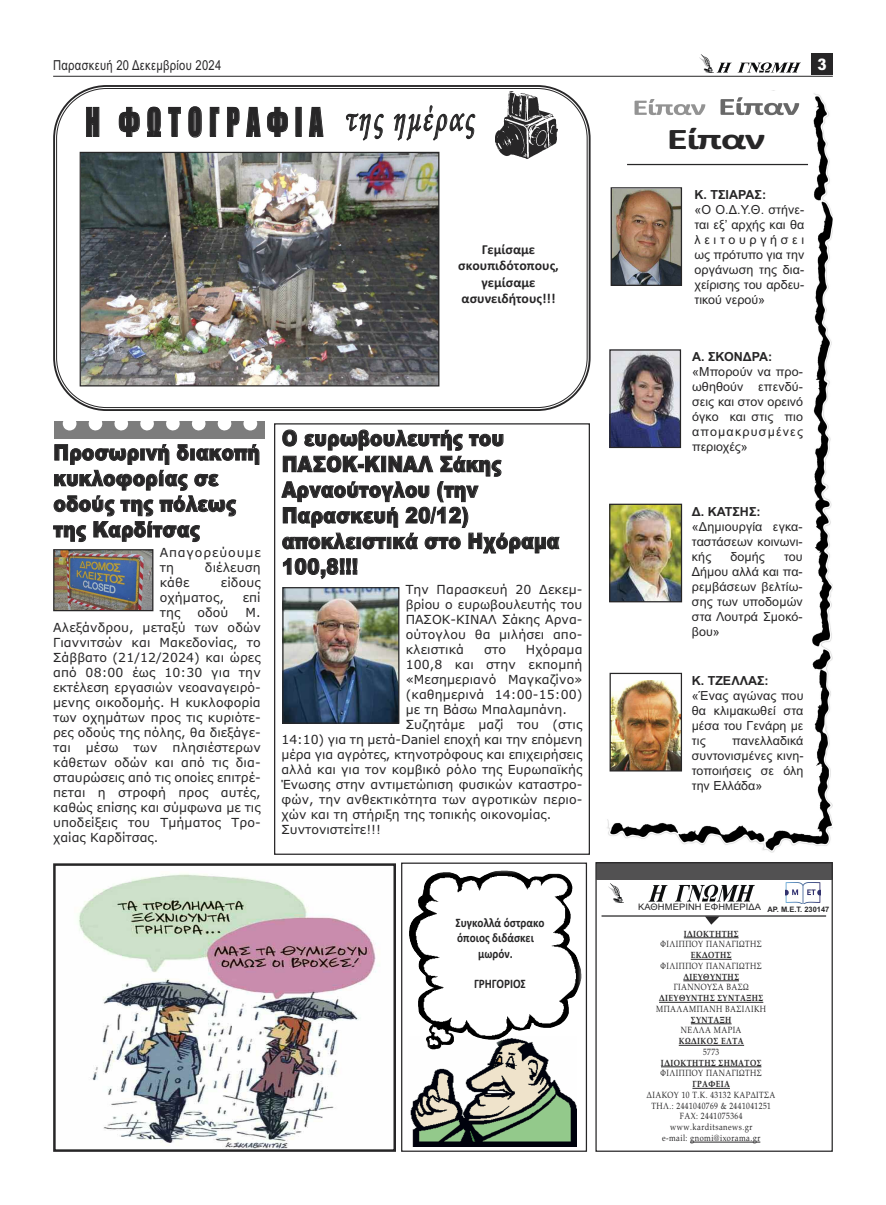
<style>
.page{position:relative;width:886px;height:1205px;background:#fff}
.page>*{position:absolute;margin:0;border:0;box-sizing:border-box;transform-origin:0 0}
.t1{font:36.5px "Impact";letter-spacing:.27em;color:#272627;scale:.72 1}
.t2{font:700 30px "Calibri";letter-spacing:-.04em;color:#272627;scale:1.45 1}
.t3{font:900 21.5px/25.6px "Arial";letter-spacing:.01em;color:#272627;scale:.87 1}
.t4{font:900 15.75px "Arial";color:#fff;scale:.87 1}
.t5{font:700 13.75px/16.5px "Calibri";color:#272627;text-align:center}
.t6{font:13.75px "Arial";letter-spacing:.025em;color:#272627;scale:.81 1}
.t7{font:700 13px "Calibri";color:#272627;scale:.87 1}
.t8{font:12.5px/15px "Verdana";color:#272627;text-align:justify}
.t9{font:12.5px/15px "Arial";letter-spacing:.01em;color:#272627}
.t10{font:12.5px/15px "Verdana";letter-spacing:.07em;color:#272627}
.t11{font:9px/10.8px "Book Antiqua";letter-spacing:.06em;color:#272627;text-align:center;scale:.83 1}
.t12{font:9px "Arial";letter-spacing:.01em;color:#272627;scale:1.04 1}
.t13{font:700 7.5px "Arial";color:#272627}
.s1{font-weight:700}
</style>
<div class="page">
<div style="left:595px;top:862px;width:238px;height:290px;border:1px solid #272627"></div>
<svg style="left:596px;top:862px;width:237px;height:18px;background:#4e4d4e"></svg>
<img style="left:648px;top:884px;width:106px;height:18px">
<img style="left:608px;top:883px;width:15px;height:19px">
<hr style="left:684px;top:937px;width:54px;height:1px;background:#272627">
<hr style="left:691px;top:959px;width:41px;height:1px;background:#272627">
<hr style="left:683px;top:980px;width:56px;height:1px;background:#272627">
<hr style="left:659px;top:1002px;width:51px;height:1px;background:#272627">
<hr style="left:710px;top:1002px;width:53px;height:1px;background:#272627">
<hr style="left:691px;top:1023px;width:40px;height:1px;background:#272627">
<hr style="left:679px;top:1045px;width:65px;height:1px;background:#272627">
<hr style="left:661px;top:1066px;width:100px;height:1px;background:#272627">
<hr style="left:692px;top:1088px;width:38px;height:1px;background:#272627">
<hr style="left:690px;top:1142px;width:70px;height:1px;background:#272627">
<hr style="left:601px;top:915px;width:225px;height:1px;background:#272627">
<svg style="left:705px;top:916px;width:14px;height:8px"></svg>
<div style="left:401px;top:862px;width:186px;height:290px;border:1px solid #272627"></div>
<img style="left:78px;top:874px;width:298px;height:275px">
<div style="left:53px;top:863px;width:343px;height:289px;border:2px solid #272627"></div>
<img style="left:410px;top:1049px;width:167px;height:97px">
<img style="left:409px;top:870px;width:172px;height:179px">
<svg style="left:53px;top:85px;width:538px;height:326px"></svg>
<svg style="left:56px;top:88px;width:532px;height:320px"></svg>
<img style="left:495px;top:92px;width:62px;height:66px">
<div style="left:54px;top:422px;width:211px;height:17px;background:#7d7d7d"></div>
<svg style="left:63px;top:421px;width:174px;height:9px"></svg>
<svg style="left:243px;top:421px;width:14px;height:9px"></svg>
<div style="left:274px;top:423px;width:316px;height:432px;border:1px solid #272627"></div>
<hr style="left:53px;top:76px;width:780px;height:1px;background:#272627">
<div style="left:811px;top:54px;width:21px;height:21px;background:#272627"></div>
<img style="left:716px;top:62px;width:85px;height:11px">
<img style="left:699px;top:54px;width:15px;height:19px">
<img style="left:607px;top:93px;width:226px;height:759px">
<img style="left:634px;top:99px;width:57px;height:16px">
<img style="left:720px;top:97px;width:64px;height:18px">
<hr style="left:627px;top:164px;width:181px;height:1px;background:#272627">
<img style="left:613px;top:189px;width:67px;height:95px">
<div style="left:611px;top:187px;width:71px;height:99px;border:1px solid #272627"></div>
<img style="left:611px;top:351px;width:68px;height:95px">
<div style="left:609px;top:349px;width:72px;height:99px;border:1px solid #272627"></div>
<img style="left:611px;top:506px;width:69px;height:94px">
<div style="left:609px;top:504px;width:73px;height:98px;border:1px solid #272627"></div>
<div style="left:610px;top:673px;width:71px;height:98px;background:#fff"></div>
<img style="left:611px;top:680px;width:69px;height:89px">
<div style="left:609px;top:673px;width:73px;height:98px;border:1px solid #272627"></div>
<img style="left:82px;top:154px;width:355px;height:230px">
<div style="left:80px;top:152px;width:359px;height:234px;border:1px solid #272627"></div>
<img style="left:284px;top:589px;width:113px;height:133px">
<div style="left:282px;top:587px;width:117px;height:137px;border:1px solid #272627"></div>
<img style="left:785px;top:882px;width:36px;height:21px">
<img style="left:55px;top:551px;width:96px;height:58px">
<div style="left:53px;top:549px;width:100px;height:62px;border:1px solid #272627"></div>
<p class="t6" style="left:53px;top:58px;width:209px">Παρασκευή 20 ∆εκεµβρίου 2024</p>
<p class="t4" style="left:817px;top:55px;width:12px">3</p>
<p class="t1" style="left:85px;top:102px;width:540px">Η ΦΩΤΟΓΡΑΦΙΑ <sup>της</sup> <sup>ηµέρας</sup></p>
<p class="t5" style="left:458px;top:241px;width:102px">Γεμίσαμε σκουπιδότοπους, γεμίσαμε ασυνειδήτους!!!</p>
<p class="t3" style="left:53px;top:440px;width:239px">Προσωρινή διακοπή κυκλοφορίας σε οδούς της πόλεως της Καρδίτσας</p>
<p class="t10" style="left:160px;top:545px;width:103px">Απαγορεύουµε τη</p>
<p class="t8" style="left:205px;top:560px;width:57px">διέλευση</p>
<p class="t8" style="left:160px;top:575px;width:103px;text-indent:61px">είδους οχήµατος,</p>
<p class="t8" style="left:160px;top:575px;width:31px">κάθε</p>
<p class="t8" style="left:243px;top:590px;width:20px">επί</p>
<p class="t8" style="left:160px;top:605px;width:22px">της</p>
<p class="t8" style="left:197px;top:605px;width:33px">οδού</p>
<p class="t8" style="left:53px;top:605px;width:209px;text-indent:192px">Μ.<br>Αλεξάνδρου, µεταξύ των οδών Γιαννιτσών και Μακεδονίας, το Σάββατο (21/12/2024) και ώρες από 08:00 έως 10:30 για την εκτέλεση εργασιών νεοαναγειρό&shy;µενης οικοδοµής. Η κυκλοφορία των οχηµάτων προς τις κυριότε&shy;ρες οδούς της πόλης, θα διεξάγε&shy;ται µέσω των πλησιέστερων κάθετων οδών και από τις δια&shy;σταυρώσεις από τις οποίες επιτρέ&shy;πεται η στροφή προς αυτές, καθώς επίσης και σύµφωνα µε τις υποδείξεις του Τµήµατος Τρο&shy;χαίας Καρδίτσας.</p>
<p class="t3" style="left:282px;top:425px;width:320px">Ο ευρωβουλευτής του<br>ΠΑΣΟΚ-ΚΙΝΑΛ Σάκης<br>Αρναούτογλου (την<br>Παρασκευή 20/12) αποκλειστικά στο Ηχόραµα<br>100,8!!!</p>
<p class="t8" style="left:406px;top:582px;width:178px">Την Παρασκευή 20 ∆εκεµ&shy;βρίου ο ευρωβουλευτής του ΠΑΣΟΚ-ΚΙΝΑΛ Σάκης Αρνα&shy;ούτογλου θα µιλήσει απο&shy;κλειστικά</p>
<p class="t8" style="left:484px;top:642px;width:23px">στο</p>
<p class="t8" style="left:526px;top:642px;width:58px">Ηχόραµα</p>
<p class="t8" style="left:406px;top:657px;width:178px">100,8 και στην εκποµπή</p>
<p class="t8" style="left:406px;top:672px;width:178px">«Μεσηµεριανό Μαγκαζίνο»</p>
<p class="t8" style="left:406px;top:687px;width:178px">(καθηµερινά 14:00-15:00)</p>
<p class="t8" style="left:406px;top:702px;width:163px">µε τη Βάσω Μπαλαµπάνη.</p>
<p class="t8" style="left:406px;top:717px;width:178px">Συζητάµε µαζί του (στις</p>
<p class="t8" style="left:281px;top:732px;width:302px">14:10) για τη µετά-Daniel εποχή και την επόµενη</p>
<p class="t8" style="left:281px;top:747px;width:302px">µέρα για αγρότες, κτηνοτρόφους και επιχειρήσεις</p>
<p class="t8" style="left:281px;top:762px;width:302px">αλλά και για τον κοµβικό ρόλο της Ευρωπαϊκής</p>
<p class="t8" style="left:281px;top:777px;width:302px">Ένωσης στην αντιµετώπιση φυσικών καταστρο-</p>
<p class="t8" style="left:281px;top:792px;width:302px">φών, την ανθεκτικότητα των αγροτικών περιο-</p>
<p class="t8" style="left:281px;top:807px;width:271px">χών και τη στήριξη της τοπικής οικονοµίας.</p>
<p class="t8" style="left:281px;top:822px;width:101px">Συντονιστείτε!!!</p>
<p class="t7" style="left:455px;top:915px;width:104px">Συγκολλά όστρακο</p>
<p class="t7" style="left:457px;top:930px;width:90px">όποιος διδάσκει</p>
<p class="t7" style="left:478px;top:945px;width:41px">μωρόν.</p>
<p class="t7" style="left:474px;top:976px;width:61px">ΓΡΗΓΟΡΙΟΣ</p>
<p class="t2" style="left:667px;top:121px;width:69px">Είπαν</p>
<p class="t9" style="left:694px;top:187px;width:111px"><span class="s1">Κ. ΤΣΙΑΡΑΣ:<br></span>«Ο Ο.∆.Υ.Θ. στήνε&shy;ται εξ’ αρχής και θα λειτουργήσει ως πρότυπο για την οργάνωση της δια&shy;χείρισης του αρδευ&shy;τικού νερού»</p>
<p class="t9" style="left:692px;top:349px;width:112px"><span class="s1">Α. ΣΚΟΝ∆ΡΑ: </span>«Μπορούν να προ&shy;ωθηθούν επενδύ&shy;σεις και στον ορεινό όγκο και στις πιο αποµακρυσµένες περιοχές»</p>
<p class="t9" style="left:692px;top:504px;width:112px"><span class="s1">∆. ΚΑΤΣΗΣ: </span>«∆ηµιουργία εγκα&shy;ταστάσεων κοινωνι&shy;κής</p>
<p class="t9" style="left:730px;top:549px;width:36px">δοµής</p>
<p class="t9" style="left:692px;top:549px;width:112px;text-align:justify;text-indent:92px">του ∆ήµου αλλά και πα&shy;ρεµβάσεων βελτίω&shy;σης των υποδοµών στα Λουτρά Σµοκό&shy;βου»</p>
<p class="t9" style="left:692px;top:673px;width:113px"><span class="s1">Κ. ΤΖΕΛΛΑΣ: </span>«Ένας αγώνας που θα κλιµακωθεί στα µέσα του Γενάρη µε τις</p>
<p class="t9" style="left:692px;top:733px;width:113px;text-align:justify;text-indent:40px">πανελλαδικά συντονισµένες κινη&shy;τοποιήσεις σε όλη την Ελλάδα»</p>
<p class="t12" style="left:638px;top:902px;width:120px">ΚΑΘΗΜΕΡΙΝΗ ΕΦΗΜΕΡΙ∆Α</p>
<p class="t13" style="left:767px;top:905px;width:63px">ΑΡ. Μ.Ε.Τ. 230147</p>
<p class="t11" style="left:647px;top:928px;width:156px"><span class="s1">Ι∆ΙΟΚΤΗΤΗΣ<br></span>ΦΙΛΙΠΠΟΥ ΠΑΝΑΓΙΩΤΗΣ<br><span class="s1">ΕΚ∆ΟΤΗΣ<br></span>ΦΙΛΙΠΠΟΥ ΠΑΝΑΓΙΩΤΗΣ <span class="s1">∆ΙΕΥΘΥΝΤΗΣ<br></span>ΓΙΑΝΝΟΥΣΑ ΒΑΣΩ <span class="s1">∆ΙΕΥΘΥΝΤΗΣ ΣΥΝΤΑΞΗΣ<br></span>ΜΠΑΛΑΜΠΑΝΗ ΒΑΣΙΛΙΚΗ<br><span class="s1">ΣΥΝΤΑΞΗ<br></span>ΝΕΛΛΑ ΜΑΡΙΑ<br><span class="s1">ΚΩ∆ΙΚΟΣ ΕΛΤΑ<br></span>5773<br><span class="s1">Ι∆ΙΟΚΤΗΤΗΣ ΣΗΜΑΤΟΣ<br></span>ΦΙΛΙΠΠΟΥ ΠΑΝΑΓΙΩΤΗΣ<br><span class="s1">ΓΡΑΦΕΙΑ<br></span>∆ΙΑΚΟΥ 10 Τ.Κ. 43132 ΚΑΡ∆ΙΤΣΑ<br>ΤΗΛ.: 2441040769 &amp; 2441041251<br>FAX: 2441075364 www.karditsanews.gr<br>e-mail: gnomi@ixorama.gr</p>
</div>
